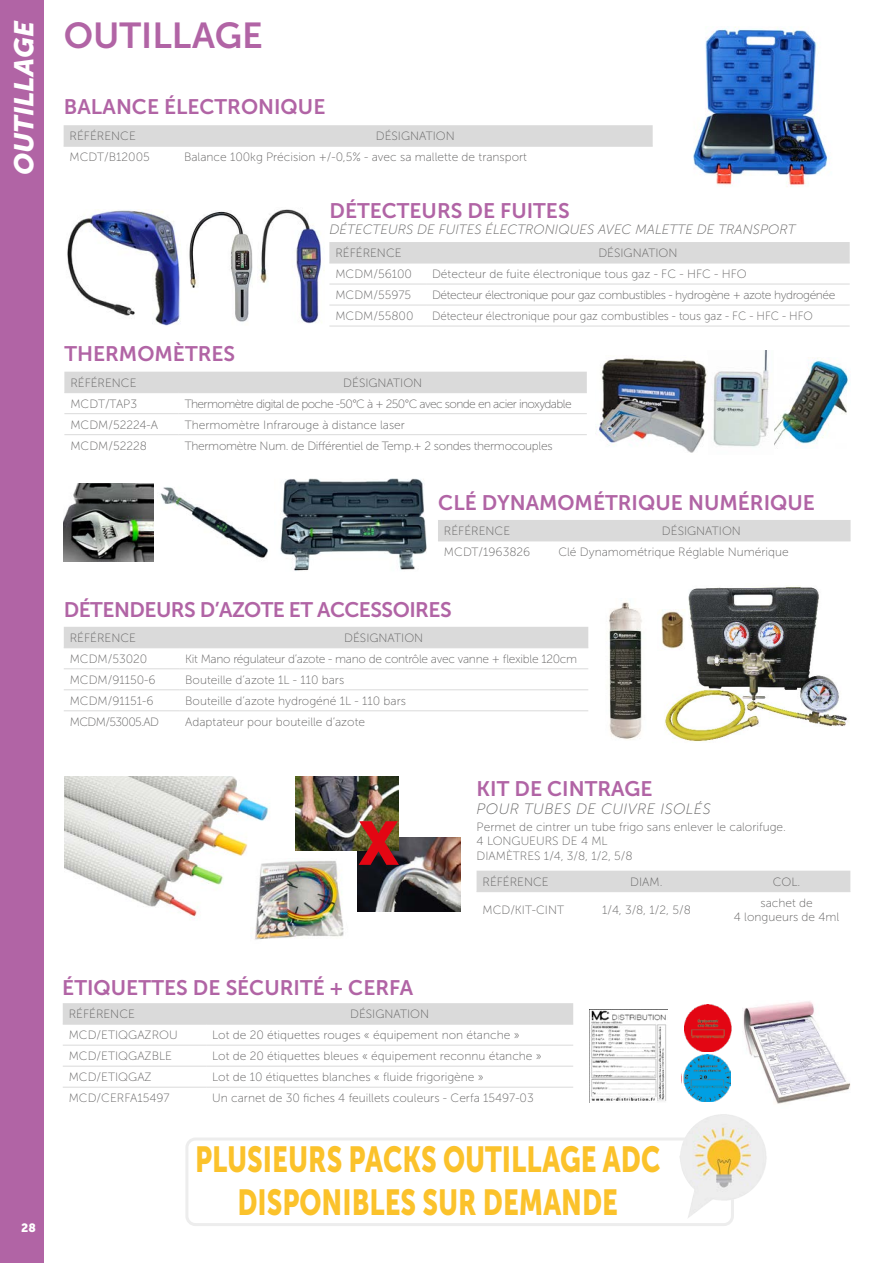
<style>
.page{position:relative;width:893px;height:1263px;background:#fff}
.page>*{position:absolute;margin:0;border:0;box-sizing:border-box;transform-origin:0 0}
.t1{font:36px/43.2px "Museo Sans 900";color:#fbc22b;text-align:center;scale:.75 1}
.t2{font:36px "Museo Sans 700";color:#b164a5}
.t3{font:italic 27px "Museo Sans 900";color:#fff}
.t4{font:21px "Museo Sans 700";color:#b164a5}
.t5{font:21px "Museo Sans 700";letter-spacing:-.025em;color:#b164a5}
.t6{font:italic 15px "Museo Sans 100";letter-spacing:.025em;color:#646363}
.t7{font:italic 13.5px "Museo Sans 100";color:#646363}
.t8{font:12px/14.4px "Museo Sans 100";color:#646363;text-align:center}
.t9{font:12px "Museo Sans 100";letter-spacing:-.025em;color:#646363}
.t10{font:12px "Museo Sans 100";letter-spacing:-.05em;color:#646363}
.t11{font:12px "Museo Sans 100";letter-spacing:-.035em;color:#646363}
.t12{font:12px "Museo Sans 100";color:#646363;scale:.95 1}
.t13{font:12px "Museo Sans 900";color:#fff}
</style>
<div class="page">
<div style="left:63px;top:1003px;width:510px;height:21px;background:#dadada"></div>
<hr style="left:63px;top:1045px;width:143px;height:1px;background:#dadada">
<hr style="left:206px;top:1045px;width:367px;height:1px;background:#dadada">
<hr style="left:63px;top:1024px;width:143px;height:1px;background:#dadada">
<hr style="left:206px;top:1024px;width:367px;height:1px;background:#dadada">
<hr style="left:63px;top:1066px;width:143px;height:1px;background:#dadada">
<hr style="left:206px;top:1066px;width:367px;height:1px;background:#dadada">
<hr style="left:63px;top:1087px;width:143px;height:1px;background:#dadada">
<hr style="left:206px;top:1087px;width:367px;height:1px;background:#dadada">
<img style="left:590px;top:1009px;width:78px;height:92px">
<img style="left:684px;top:1005px;width:48px;height:47px">
<img style="left:681px;top:1054px;width:50px;height:47px">
<div style="left:0;top:0;width:43px;height:1263px;background:#b164a5"></div>
<div style="left:64px;top:627px;width:524px;height:20px;background:#dadada"></div>
<hr style="left:64px;top:668px;width:115px;height:1px;background:#dadada">
<hr style="left:179px;top:668px;width:409px;height:1px;background:#dadada">
<hr style="left:64px;top:689px;width:115px;height:1px;background:#dadada">
<hr style="left:179px;top:689px;width:409px;height:1px;background:#dadada">
<hr style="left:64px;top:647px;width:115px;height:1px;background:#dadada">
<hr style="left:179px;top:647px;width:409px;height:1px;background:#dadada">
<hr style="left:64px;top:710px;width:115px;height:1px;background:#dadada">
<hr style="left:179px;top:710px;width:409px;height:1px;background:#dadada">
<div style="left:477px;top:871px;width:373px;height:20px;background:#dadada"></div>
<hr style="left:477px;top:891px;width:93px;height:1px;background:#dadada">
<hr style="left:570px;top:891px;width:153px;height:1px;background:#dadada">
<hr style="left:723px;top:891px;width:127px;height:1px;background:#dadada">
<img style="left:64px;top:776px;width:205px;height:142px">
<img style="left:250px;top:858px;width:94px;height:82px">
<img style="left:357px;top:837px;width:104px;height:74px">
<img style="left:295px;top:776px;width:104px;height:74px">
<svg style="left:359px;top:821px;width:40px;height:44px"></svg>
<img style="left:67px;top:209px;width:113px;height:117px">
<div style="left:329px;top:242px;width:521px;height:21px;background:#dadada"></div>
<hr style="left:329px;top:305px;width:97px;height:1px;background:#dadada">
<hr style="left:426px;top:305px;width:424px;height:1px;background:#dadada">
<hr style="left:329px;top:263px;width:97px;height:1px;background:#dadada">
<hr style="left:426px;top:263px;width:424px;height:1px;background:#dadada">
<hr style="left:329px;top:284px;width:97px;height:1px;background:#dadada">
<hr style="left:426px;top:284px;width:424px;height:1px;background:#dadada">
<hr style="left:329px;top:326px;width:97px;height:1px;background:#dadada">
<hr style="left:426px;top:326px;width:424px;height:1px;background:#dadada">
<img style="left:260px;top:209px;width:64px;height:115px">
<img style="left:189px;top:211px;width:64px;height:111px">
<img style="left:693px;top:27px;width:135px;height:160px">
<div style="left:64px;top:125px;width:589px;height:21px;background:#dadada"></div>
<hr style="left:64px;top:146px;width:114px;height:1px;background:#dadada">
<hr style="left:178px;top:146px;width:475px;height:1px;background:#dadada">
<img style="left:160px;top:487px;width:108px;height:71px">
<img style="left:64px;top:483px;width:89px;height:78px">
<img style="left:280px;top:478px;width:147px;height:93px">
<div style="left:438px;top:520px;width:412px;height:21px;background:#dadada"></div>
<hr style="left:438px;top:541px;width:114px;height:1px;background:#dadada">
<hr style="left:552px;top:541px;width:298px;height:1px;background:#dadada">
<div style="left:64px;top:372px;width:523px;height:20px;background:#dadada"></div>
<hr style="left:64px;top:413px;width:115px;height:1px;background:#dadada">
<hr style="left:179px;top:413px;width:408px;height:1px;background:#dadada">
<hr style="left:64px;top:392px;width:115px;height:1px;background:#dadada">
<hr style="left:179px;top:392px;width:408px;height:1px;background:#dadada">
<hr style="left:64px;top:434px;width:115px;height:1px;background:#dadada">
<hr style="left:179px;top:434px;width:408px;height:1px;background:#dadada">
<img style="left:713px;top:351px;width:56px;height:96px">
<img style="left:598px;top:358px;width:109px;height:95px">
<img style="left:774px;top:358px;width:75px;height:90px">
<img style="left:609px;top:602px;width:33px;height:138px">
<img style="left:665px;top:586px;width:183px;height:156px">
<img style="left:661px;top:609px;width:24px;height:41px">
<img style="left:743px;top:1001px;width:107px;height:103px">
<div style="left:185px;top:1137px;width:549px;height:89px;border:3px solid #ededed;border-radius:9px"></div>
<h2 class="t3" style="left:9px;top:175px;width:156px;rotate:-90deg">OUTILLAGE</h2>
<p class="t13" style="left:21px;top:1221px;width:16px">28</p>
<h1 class="t2" style="left:64px;top:16px;width:201px">OUTILLAGE</h1>
<h3 class="t4" style="left:64px;top:95px;width:263px">BALANCE ÉLECTRONIQUE</h3>
<p class="t8" style="left:70px;top:129px;width:68px">RÉFÉRENCE</p>
<p class="t8" style="left:376px;top:129px;width:81px">DÉSIGNATION</p>
<p class="t8" style="left:70px;top:150px;width:82px">MCDT/B12005</p>
<p class="t8" style="left:184px;top:150px;width:344px">Balance 100kg Précision +/-0,5% - avec sa mallette de transport</p>
<h3 class="t4" style="left:330px;top:199px;width:242px">DÉTECTEURS DE FUITES</h3>
<p class="t7" style="left:330px;top:223px;width:467px">DÉTECTEURS DE FUITES ÉLECTRONIQUES AVEC MALETTE DE TRANSPORT</p>
<h3 class="t4" style="left:64px;top:342px;width:172px">THERMOMÈTRES</h3>
<p class="t8" style="left:335px;top:246px;width:68px">RÉFÉRENCE</p>
<p class="t8" style="left:598px;top:246px;width:81px">DÉSIGNATION</p>
<p class="t8" style="left:335px;top:267px;width:78px">MCDM/56100</p>
<p class="t8" style="left:432px;top:267px;width:316px">Détecteur de fuite électronique tous gaz - FC - HFC - HFO</p>
<p class="t8" style="left:335px;top:288px;width:77px">MCDM/55975</p>
<p class="t11" style="left:432px;top:289px;width:405px">Détecteur électronique pour gaz combustibles - hydrogène + azote hydrogénée</p>
<p class="t8" style="left:335px;top:309px;width:80px">MCDM/55800</p>
<p class="t12" style="left:432px;top:310px;width:402px">Détecteur électronique pour gaz combustibles - tous gaz - FC - HFC - HFO</p>
<p class="t8" style="left:70px;top:375px;width:68px">RÉFÉRENCE</p>
<p class="t8" style="left:343px;top:375px;width:81px">DÉSIGNATION</p>
<p class="t8" style="left:70px;top:396px;width:68px">MCDT/TAP3</p>
<p class="t10" style="left:185px;top:397px;width:388px">Thermomètre digital de poche -50°C à + 250°C avec sonde en acier inoxydable</p>
<p class="t8" style="left:70px;top:417px;width:89px">MCDM/52224-A</p>
<p class="t8" style="left:185px;top:417px;width:222px">Thermomètre Infrarouge à distance laser</p>
<p class="t8" style="left:70px;top:438px;width:78px">MCDM/52228</p>
<p class="t9" style="left:185px;top:439px;width:369px">Thermomètre Num. de Différentiel de Temp.+ 2 sondes thermocouples</p>
<h3 class="t4" style="left:438px;top:491px;width:378px">CLÉ DYNAMOMÉTRIQUE NUMÉRIQUE</h3>
<p class="t8" style="left:444px;top:524px;width:68px">RÉFÉRENCE</p>
<p class="t8" style="left:662px;top:524px;width:81px">DÉSIGNATION</p>
<p class="t8" style="left:444px;top:545px;width:88px">MCDT/1963826</p>
<p class="t8" style="left:558px;top:545px;width:232px">Clé Dynamométrique Réglable Numérique</p>
<h3 class="t5" style="left:64px;top:598px;width:389px">DÉTENDEURS D’AZOTE ET ACCESSOIRES</h3>
<p class="t8" style="left:70px;top:631px;width:68px">RÉFÉRENCE</p>
<p class="t8" style="left:344px;top:631px;width:81px">DÉSIGNATION</p>
<p class="t8" style="left:70px;top:652px;width:79px">MCDM/53020</p>
<p class="t9" style="left:185px;top:652px;width:394px">Kit Mano régulateur d’azote - mano de contrôle avec vanne + flexible 120cm</p>
<p class="t8" style="left:70px;top:673px;width:87px">MCDM/91150-6</p>
<p class="t8" style="left:185px;top:673px;width:161px">Bouteille d’azote 1L - 110 bars</p>
<p class="t8" style="left:70px;top:694px;width:85px">MCDM/91151-6</p>
<p class="t8" style="left:185px;top:694px;width:222px">Bouteille d’azote hydrogéné 1L - 110 bars</p>
<p class="t10" style="left:70px;top:715px;width:91px">MCDM/53005.AD</p>
<p class="t8" style="left:185px;top:715px;width:181px">Adaptateur pour bouteille d’azote</p>
<h3 class="t4" style="left:477px;top:777px;width:177px">KIT DE CINTRAGE</h3>
<p class="t6" style="left:477px;top:801px;width:236px">POUR TUBES DE CUIVRE ISOLÉS</p>
<p class="t8" style="left:477px;top:820px;width:311px;text-align:left">Permet de cintrer un tube frigo sans enlever le calorifuge.<br>4 LONGUEURS DE 4 ML<br>DIAMÈTRES 1/4, 3/8, 1/2, 5/8</p>
<h3 class="t4" style="left:62px;top:976px;width:352px">ÉTIQUETTES DE SÉCURITÉ + CERFA</h3>
<p class="t8" style="left:483px;top:874px;width:68px">RÉFÉRENCE</p>
<p class="t8" style="left:630px;top:874px;width:34px">DIAM.</p>
<p class="t8" style="left:773px;top:874px;width:29px">COL.</p>
<p class="t8" style="left:483px;top:903px;width:83px">MCD/KIT-CINT</p>
<p class="t8" style="left:602px;top:903px;width:90px">1/4, 3/8, 1/2, 5/8</p>
<p class="t8" style="left:734px;top:895px;width:107px">sachet de<br>4 longueurs de 4ml</p>
<p class="t8" style="left:69px;top:1007px;width:68px">RÉFÉRENCE</p>
<p class="t8" style="left:350px;top:1007px;width:81px">DÉSIGNATION</p>
<p class="t8" style="left:69px;top:1028px;width:110px">MCD/ETIQGAZROU</p>
<p class="t8" style="left:212px;top:1028px;width:309px">Lot de 20 étiquettes rouges « équipement non étanche »</p>
<p class="t8" style="left:69px;top:1049px;width:105px">MCD/ETIQGAZBLE</p>
<p class="t8" style="left:212px;top:1049px;width:331px">Lot de 20 étiquettes bleues « équipement reconnu étanche »</p>
<p class="t8" style="left:69px;top:1070px;width:84px">MCD/ETIQGAZ</p>
<p class="t8" style="left:212px;top:1070px;width:273px">Lot de 10 étiquettes blanches « fluide frigorigène »</p>
<p class="t8" style="left:69px;top:1091px;width:102px">MCD/CERFA15497</p>
<p class="t8" style="left:212px;top:1091px;width:323px">Un carnet de 30 fiches 4 feuillets couleurs - Cerfa 15497-03</p>
<h1 class="t1" style="left:195px;top:1138px;width:622px">PLUSIEURS PACKS OUTILLAGE ADC<br>DISPONIBLES SUR DEMANDE</h1>
</div>
